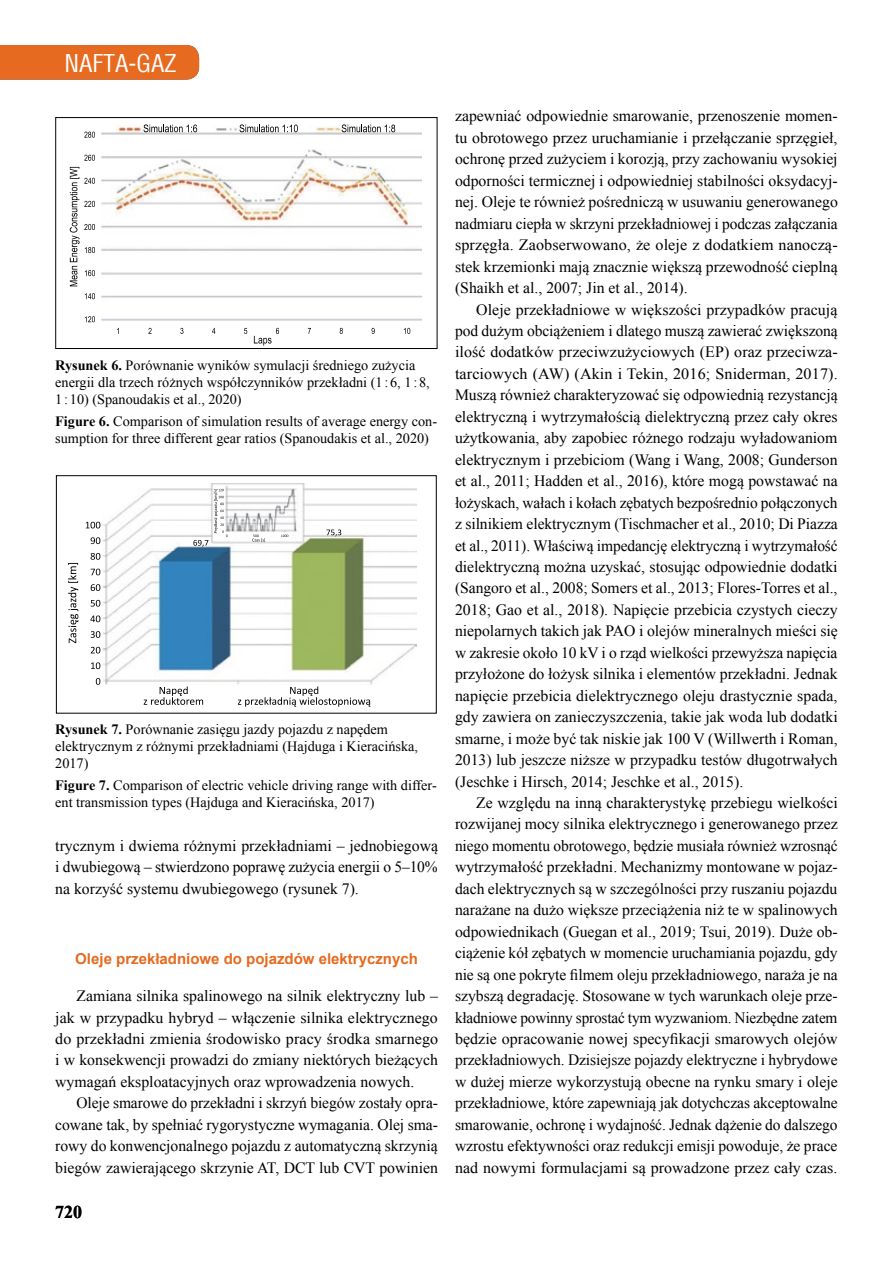
<style>
.page{position:relative;width:893px;height:1263px;background:#fff}
.page>*{position:absolute;margin:0;border:0;box-sizing:border-box;transform-origin:0 0}
.t1{font:24px "Switzerland Condensed";color:#fff}
.t2{font:700 18px "Times New Roman";color:#000}
.t3{font:15.75px/21.5px "Times New Roman";color:#000;text-align:justify}
.t4{font:700 15px "Arial";color:#e66a1f}
.t5{font:14.25px/17.1px "Times New Roman";color:#000}
.s1{font-weight:700}
</style>
<div class="page">
<div style="left:0;top:45px;width:199px;height:35px;background:#e66a1f"></div>
<img style="left:102px;top:125px;width:319px;height:196px">
<div style="left:55px;top:117px;width:382px;height:232px;border:1px solid #000"></div>
<svg style="left:144px;top:124px;width:53px;height:8px"></svg>
<svg style="left:342px;top:124px;width:53px;height:8px"></svg>
<svg style="left:240px;top:124px;width:58px;height:8px"></svg>
<svg style="left:84px;top:132px;width:11px;height:6px"></svg>
<svg style="left:84px;top:155px;width:11px;height:6px"></svg>
<svg style="left:85px;top:293px;width:10px;height:6px"></svg>
<svg style="left:85px;top:316px;width:10px;height:6px"></svg>
<svg style="left:148px;top:328px;width:4px;height:6px"></svg>
<svg style="left:180px;top:328px;width:3px;height:6px"></svg>
<svg style="left:212px;top:328px;width:3px;height:6px"></svg>
<svg style="left:244px;top:328px;width:3px;height:6px"></svg>
<svg style="left:308px;top:328px;width:3px;height:6px"></svg>
<svg style="left:340px;top:328px;width:3px;height:6px"></svg>
<svg style="left:372px;top:328px;width:3px;height:6px"></svg>
<svg style="left:404px;top:328px;width:6px;height:6px"></svg>
<svg style="left:254px;top:328px;width:25px;height:18px"></svg>
<svg style="left:70px;top:167px;width:25px;height:119px"></svg>
<img style="left:103px;top:483px;width:313px;height:202px">
<div style="left:56px;top:475px;width:381px;height:238px;border:1px solid #000"></div>
<svg style="left:68px;top:563px;width:10px;height:80px"></svg>
<svg style="left:144px;top:686px;width:59px;height:19px"></svg>
<svg style="left:238px;top:686px;width:132px;height:21px"></svg>
<svg style="left:86px;top:522px;width:14px;height:6px"></svg>
<svg style="left:91px;top:537px;width:9px;height:7px"></svg>
<svg style="left:91px;top:553px;width:9px;height:7px"></svg>
<svg style="left:91px;top:569px;width:9px;height:6px"></svg>
<svg style="left:91px;top:584px;width:9px;height:7px"></svg>
<svg style="left:91px;top:600px;width:9px;height:7px"></svg>
<svg style="left:90px;top:615px;width:10px;height:7px"></svg>
<svg style="left:91px;top:631px;width:9px;height:7px"></svg>
<svg style="left:91px;top:647px;width:9px;height:6px"></svg>
<svg style="left:91px;top:662px;width:9px;height:7px"></svg>
<svg style="left:96px;top:678px;width:4px;height:7px"></svg>
<svg style="left:193px;top:540px;width:15px;height:7px"></svg>
<svg style="left:326px;top:529px;width:15px;height:7px"></svg>
<svg style="left:252px;top:535px;width:13px;height:7px"></svg>
<svg style="left:281px;top:535px;width:7px;height:2px"></svg>
<svg style="left:214px;top:489px;width:14px;height:48px"></svg>
<h1 class="t1" style="left:64px;top:49px;width:114px">NAFTA-GAZ</h1>
<p class="t5" style="left:55px;top:356px;width:376px"><span class="s1">Rysunek 6.</span> Porównanie wyników symulacji średniego zużycia energii dla trzech różnych współczynników przekładni (1:6, 1 :8,<br>1:10) (Spanoudakis et al., 2020)</p>
<p class="t5" style="left:55px;top:412px;width:383px"><span class="s1">Figure 6.</span> Comparison of simulation results of average energy con&shy;sumption for three different gear ratios (Spanoudakis et al., 2020)</p>
<p class="t5" style="left:55px;top:721px;width:364px"><span class="s1">Rysunek 7.</span> Porównanie zasięgu jazdy pojazdu z napędem elektrycznym z różnymi przekładniami (Hajduga i Kieracińska,<br>2017)</p>
<p class="t5" style="left:55px;top:776px;width:383px"><span class="s1">Figure 7.</span> Comparison of electric vehicle driving range with differ&shy;ent transmission types (Hajduga and Kieracińska, 2017)</p>
<p class="t3" style="left:55px;top:835px;width:384px">trycznym i dwiema różnymi przekładniami – jednobiegową i dwubiegową – stwierdzono poprawę zużycia energii o 5–10% na korzyść systemu dwubiegowego (rysunek 7).</p>
<p class="t4" style="left:75px;top:949px;width:344px">Oleje przekładniowe do pojazdów elektrycznych</p>
<p class="t3" style="left:55px;top:985px;width:384px;text-indent:21px">Zamiana silnika spalinowego na silnik elektryczny lub – jak w przypadku hybryd – włączenie silnika elektrycznego do przekładni zmienia środowisko pracy środka smarnego i w konsekwencji prowadzi do zmiany niektórych bieżących wymagań eksploatacyjnych oraz wprowadzenia nowych.</p>
<p class="t3" style="left:55px;top:1092px;width:384px;text-indent:21px">Oleje smarowe do przekładni i skrzyń biegów zostały opra&shy;cowane tak, by spełniać rygorystyczne wymagania. Olej sma&shy;rowy do konwencjonalnego pojazdu z automatyczną skrzynią biegów zawierającego skrzynie AT, DCT lub CVT powinien</p>
<p class="t2" style="left:55px;top:1199px;width:28px">720</p>
<p class="t3" style="left:455px;top:105px;width:384px">zapewniać odpowiednie smarowanie, przenoszenie momen&shy;tu obrotowego przez uruchamianie i przełączanie sprzęgieł, ochronę przed zużyciem i korozją, przy zachowaniu wysokiej odporności termicznej i odpowiedniej stabilności oksydacyj&shy;nej. Oleje te również pośredniczą w usuwaniu generowanego nadmiaru ciepła w skrzyni przekładniowej i podczas załączania sprzęgła. Zaobserwowano, że oleje z dodatkiem nanoczą&shy;stek krzemionki mają znacznie większą przewodność cieplną (Shaikh et al., 2007; Jin et al., 2014).</p>
<p class="t3" style="left:455px;top:298px;width:384px;text-indent:21px">Oleje przekładniowe w większości przypadków pracują pod dużym obciążeniem i dlatego muszą zawierać zwiększoną ilość dodatków przeciwzużyciowych (EP) oraz przeciwza&shy;tarciowych (AW) (Akin i Tekin, 2016; Sniderman, 2017).<br>Muszą również charakteryzować się odpowiednią rezystancją elektryczną i wytrzymałością dielektryczną przez cały okres użytkowania, aby zapobiec różnego rodzaju wyładowaniom elektrycznym i przebiciom (Wang i Wang, 2008; Gunderson et al., 2011; Hadden et al., 2016), które mogą powstawać na łożyskach, wałach i kołach zębatych bezpośrednio połączonych z silnikiem elektrycznym (Tischmacher et al., 2010; Di Piazza et al., 2011). Właściwą impedancję elektryczną i wytrzymałość dielektryczną można uzyskać, stosując odpowiednie dodatki (Sangoro et al., 2008; Somers et al., 2013; Flores-Torres et al., 2018; Gao et al., 2018). Napięcie przebicia czystych cieczy niepolarnych takich jak PAO i olejów mineralnych mieści się w zakresie około 10 kV i o rząd wielkości przewyższa napięcia przyłożone do łożysk silnika i elementów przekładni. Jednak napięcie przebicia dielektrycznego oleju drastycznie spada, gdy zawiera on zanieczyszczenia, takie jak woda lub dodatki smarne, i może być tak niskie jak 100 V (Willwerth i Roman, 2013) lub jeszcze niższe w przypadku testów długotrwałych (Jeschke i Hirsch, 2014; Jeschke et al., 2015).</p>
<p class="t3" style="left:455px;top:792px;width:384px;text-indent:21px">Ze względu na inną charakterystykę przebiegu wielkości rozwijanej mocy silnika elektrycznego i generowanego przez niego momentu obrotowego, będzie musiała również wzrosnąć wytrzymałość przekładni. Mechanizmy montowane w pojaz&shy;dach elektrycznych są w szczególności przy ruszaniu pojazdu narażane na dużo większe przeciążenia niż te w spalinowych odpowiednikach (Guegan et al., 2019; Tsui, 2019). Duże ob&shy;ciążenie kół zębatych w momencie uruchamiania pojazdu, gdy nie są one pokryte filmem oleju przekładniowego, naraża je na szybszą degradację. Stosowane w tych warunkach oleje prze&shy;kładniowe powinny sprostać tym wyzwaniom. Niezbędne zatem będzie opracowanie nowej specyfikacji smarowych olejów przekładniowych. Dzisiejsze pojazdy elektryczne i hybrydowe w dużej mierze wykorzystują obecne na rynku smary i oleje przekładniowe, które zapewniają jak dotychczas akceptowalne smarowanie, ochronę i wydajność. Jednak dążenie do dalszego wzrostu efektywności oraz redukcji emisji powoduje, że prace nad nowymi formulacjami są prowadzone przez cały czas.</p>
</div>
